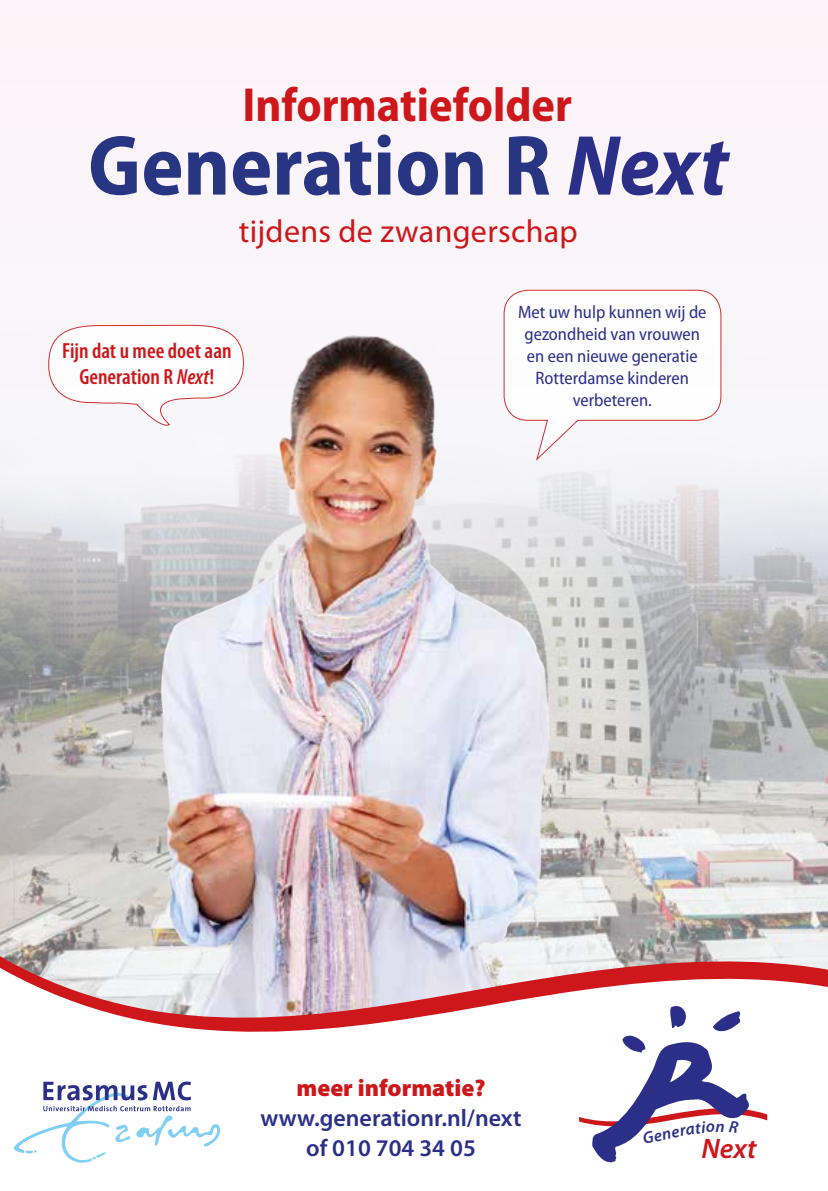
<style>
.page{position:relative;width:828px;height:1191px;background:#fff}
.page>*{position:absolute;margin:0;border:0;box-sizing:border-box;transform-origin:0 0}
.t1{font:700 semi-condensed 86px "Myriad Pro";color:#283583}
.t2{font:700 semi-condensed 48px "Myriad Pro";color:#cd171a}
.t3{font:32px "Myriad Pro";letter-spacing:.01em;color:#cd171a}
.t4{font:italic 600 28.4px "Myriad Pro";color:#cd171a}
.t5{font:600 24px/30px "Myriad Pro";color:#2c2f88;text-align:center}
.t6{font:900 24px "Myriad Pro";color:#cd171a}
.t7{font:600 condensed 22px/26px "Myriad Pro";color:#cd171a;text-align:center}
.t8{font:semi-condensed 18px/22px "Myriad Pro";color:#2c2f88;text-align:center}
.s1{font-style:italic;color:#2c2f88}
.s2{font-style:italic}
</style>
<div class="page">
<img style="left:0;top:21px;width:828px;height:912px">
<img style="left:84px;top:309px;width:525px;height:624px">
<svg style="left:0;top:933px;width:828px;height:99px"></svg>
<svg style="left:14px;top:1081px;width:207px;height:82px"></svg>
<svg style="left:48px;top:324px;width:196px;height:104px"></svg>
<svg style="left:503px;top:289px;width:219px;height:173px"></svg>
<svg style="left:579px;top:1005px;width:188px;height:158px"></svg>
<h2 class="t2" style="left:242px;top:78px;width:331px">Informatiefolder</h2>
<h1 class="t1" style="left:88px;top:118px;width:641px">Generation R <span class="s1">Next</span></h1>
<h3 class="t3" style="left:239px;top:213px;width:340px">tijdens de zwangerschap</h3>
<p class="t7" style="left:62px;top:338px;width:171px">Fijn dat u mee doet aan<br>Generation R <span class="s2">Next</span>!</p>
<p class="t8" style="left:518px;top:301px;width:190px">Met uw hulp kunnen wij de gezondheid van vrouwen en een nieuwe generatie<br>Rotterdamse kinderen verbeteren.</p>
<h3 class="t6" style="left:296px;top:1074px;width:190px">meer informatie?</h3>
<h3 class="t5" style="left:260px;top:1103px;width:263px">www.generationr.nl/next of 010 704 34 05</h3>
<h3 class="t4" style="left:701px;top:1132px;width:57px">Next</h3>
</div>
